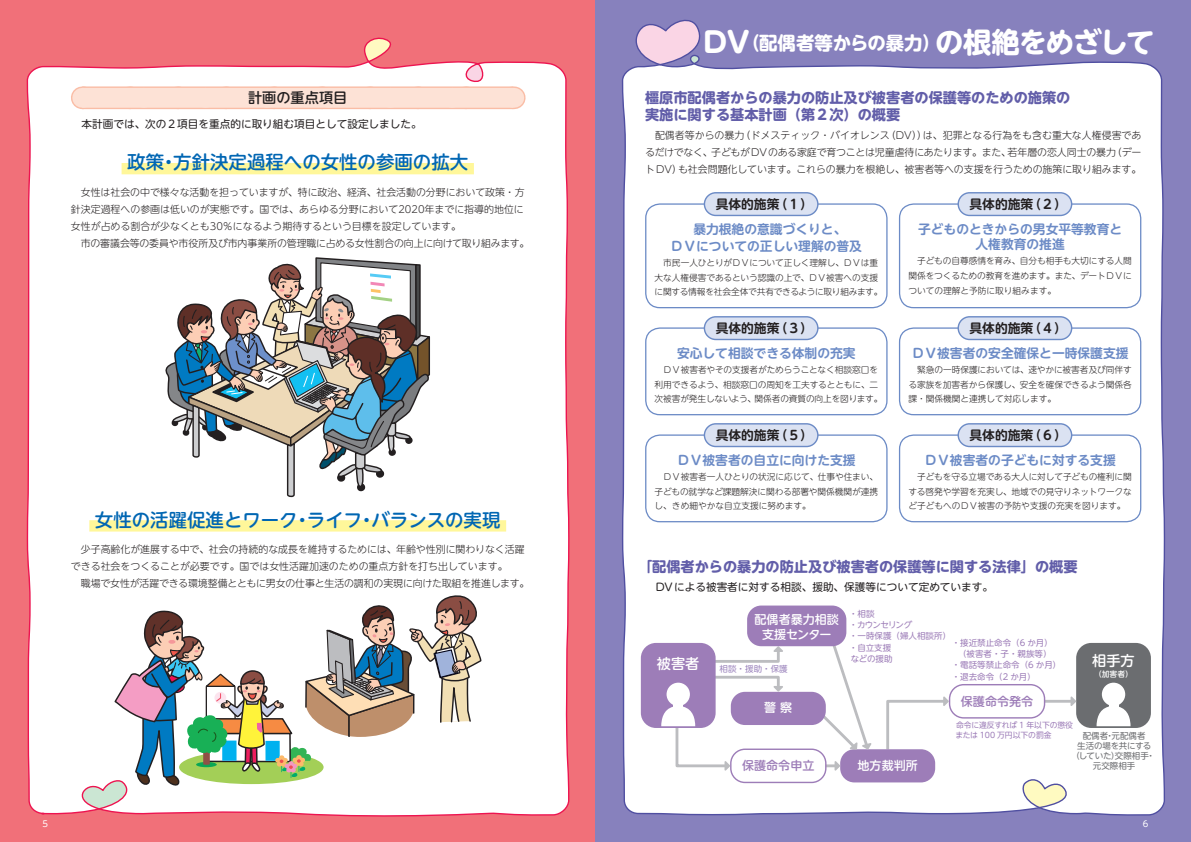
<style>
.page{position:relative;width:1191px;height:842px;background:#fff}
.page>*{position:absolute;margin:0;border:0;box-sizing:border-box;transform-origin:0 0}
.t1{font:500 18.4px "UD Shin M Go Pr 6";color:#0166b3}
.t2{font:700 18.4px "UD Shin M Go Pr 6";color:#fff}
.t3{font:700 14.2px/17px "UD Shin M Go Pr 6";color:#625ea9}
.t4{font:500 14.2px "UD Shin M Go Pr 6";color:#231f20}
.t5{font:500 14.2px "UD Shin M Go Pr 6";color:#fff}
.t6{font:700 12.8px/17px "UD Shin M Go Pr 6 De";color:#6c8bc6;text-align:center}
.t7{font:700 12.8px "UD Shin M Go Pr 6 De";color:#231f20}
.t8{font:500 12px/15px "UD Shin M Go Pr 6";color:#fff;text-align:center}
.t9{font:500 12px "UD Shin M Go Pr 6";color:#9d7db8}
.t10{font:10.6px "UD Shin M Go Pr 6";color:#231f20}
.t11{font:300 9.9px/17px "UD Shin M Go Pr 6";color:#231f20;text-align:justify}
.t12{font:300 9.9px "UD Shin M Go Pr 6";letter-spacing:-.025em;color:#231f20}
.t13{font:300 9.9px "UD Shin M Go Pr 6";letter-spacing:-.02em;color:#231f20}
.t14{font:300 8.7px/14.9px "UD Shin M Go Pr 6";letter-spacing:-.005em;color:#231f20;text-align:justify}
.t15{font:8.5px/11.3px "UD Shin M Go Pr 6";color:#9d7db8}
.t16{font:8.5px/10px "UD Shin M Go Pr 6";color:#6c6d70;text-align:center}
.t17{font:8.5px "UD Shin M Go Pr 6";color:#9c85bd}
.t18{font:8.5px "UD Shin M Go Pr 6";color:#fff}
.t19{font:7.8px/9.9px "UD Shin M Go Pr 6";letter-spacing:-.005em;color:#9d7db8}
.t20{font:500 7.8px "UD Shin M Go Pr 6";color:#fff}
.s1{font-size:28.3px}
</style>
<div class="page">
<div style="left:0;top:0;width:595px;height:842px;background:#f17079"></div>
<div style="left:595px;top:0;width:596px;height:842px;background:#8781bd"></div>
<svg style="left:26px;top:65px;width:71px;height:749px"></svg>
<div style="left:97px;top:61px;width:473px;height:756px;background:#fff"></div>
<svg style="left:635px;top:19px;width:66px;height:44px"></svg>
<div style="left:692px;top:60px;width:473px;height:756px;background:#fff"></div>
<svg style="left:1041px;top:777px;width:28px;height:32px"></svg>
<div style="left:622px;top:63px;width:419px;height:753px;background:#fff"></div>
<div style="left:645px;top:203px;width:242px;height:105px;border:1px solid #6c8bc6;border-radius:14px"></div>
<div style="left:645px;top:327px;width:242px;height:88px;border:1px solid #6c8bc6;border-radius:14px"></div>
<div style="left:645px;top:434px;width:242px;height:88px;border:1px solid #6c8bc6;border-radius:14px"></div>
<div style="left:899px;top:203px;width:242px;height:105px;border:1px solid #6c8bc6;border-radius:14px"></div>
<div style="left:899px;top:327px;width:242px;height:88px;border:1px solid #6c8bc6;border-radius:14px"></div>
<div style="left:899px;top:434px;width:242px;height:88px;border:1px solid #6c8bc6;border-radius:14px"></div>
<div style="left:704px;top:193px;width:114px;height:22px;background:#dbe2f2;border-radius:11px"></div>
<div style="left:703px;top:192px;width:115px;height:24px;border:1px solid #6c8bc6;border-radius:11px"></div>
<div style="left:704px;top:317px;width:114px;height:22px;background:#dbe2f2;border-radius:11px"></div>
<div style="left:703px;top:316px;width:115px;height:24px;border:1px solid #6c8bc6;border-radius:11px"></div>
<div style="left:704px;top:424px;width:114px;height:22px;background:#dbe2f2;border-radius:11px"></div>
<div style="left:703px;top:423px;width:115px;height:24px;border:1px solid #6c8bc6;border-radius:11px"></div>
<div style="left:958px;top:193px;width:113px;height:22px;background:#dbe2f2;border-radius:11px"></div>
<div style="left:957px;top:192px;width:115px;height:24px;border:1px solid #6c8bc6;border-radius:11px"></div>
<div style="left:958px;top:317px;width:113px;height:22px;background:#dbe2f2;border-radius:11px"></div>
<div style="left:957px;top:316px;width:115px;height:24px;border:1px solid #6c8bc6;border-radius:11px"></div>
<div style="left:958px;top:424px;width:113px;height:22px;background:#dbe2f2;border-radius:11px"></div>
<div style="left:957px;top:423px;width:115px;height:24px;border:1px solid #6c8bc6;border-radius:11px"></div>
<hr style="left:1044px;top:700px;width:30px;height:3px;background:#bcbdc0">
<div style="left:731px;top:692px;width:95px;height:33px;background:#9d7db8;border-radius:14px"></div>
<div style="left:730px;top:748px;width:96px;height:35px;border:1px solid #9d7db8;border-radius:14px"></div>
<div style="left:641px;top:643px;width:74px;height:85px;background:#9d7db8;border-radius:15px"></div>
<svg style="left:715px;top:674px;width:68px;height:17px"></svg>
<svg style="left:711px;top:646px;width:72px;height:18px"></svg>
<div style="left:1076px;top:643px;width:74px;height:85px;background:#6b6d70;border-radius:15px"></div>
<div style="left:747px;top:605px;width:99px;height:41px;background:#9d7db8;border-radius:14px"></div>
<div style="left:840px;top:749px;width:95px;height:33px;background:#9d7db8;border-radius:14px"></div>
<div style="left:949px;top:684px;width:96px;height:34px;border:1px solid #9d7db8;border-radius:14px"></div>
<svg style="left:826px;top:761px;width:14px;height:10px"></svg>
<svg style="left:809px;top:636px;width:62px;height:116px"></svg>
<svg style="left:885px;top:696px;width:63px;height:56px"></svg>
<svg style="left:1070px;top:696px;width:6px;height:10px"></svg>
<div style="left:666px;top:683px;width:24px;height:23px;background:#fff;border-radius:50%"></div>
<svg style="left:661px;top:704px;width:70px;height:67px"></svg>
<div style="left:1101px;top:683px;width:24px;height:23px;background:#fff;border-radius:50%"></div>
<svg style="left:1096px;top:704px;width:34px;height:22px"></svg>
<div style="left:82px;top:86px;width:431px;height:23px;background:#fabda6"></div>
<div style="left:82px;top:88px;width:431px;height:20px;background:#fde2d6"></div>
<svg style="left:130px;top:37px;width:359px;height:71px"></svg>
<svg style="left:513px;top:86px;width:1px;height:23px"></svg>
<div style="left:122px;top:163px;width:352px;height:11px;background:#fff79a"></div>
<div style="left:89px;top:520px;width:417px;height:11px;background:#fff79a"></div>
<svg style="left:165px;top:257px;width:265px;height:240px"></svg>
<svg style="left:40px;top:595px;width:441px;height:220px"></svg>
<h2 class="t4" style="left:248px;top:86px;width:101px">計画の重点項目</h2>
<p class="t10" style="left:81px;top:116px;width:342px">本計画では、次の2項目を重点的に取り組む項目として設定しました。</p>
<h1 class="t1" style="left:127px;top:147px;width:342px">政策・方針決定過程への女性の参画の拡大</h1>
<p class="t11" style="left:71px;top:183px;width:455px;text-indent:10px">女性は社会の中で様々な活動を担っていますが、特に政治、経済、社会活動の分野において政策・方針決定過程への参画は低いのが実態です。国では、あらゆる分野において2020年までに指導的地位に女性が占める割合が少なくとも30％になるよう期待するという目標を設定しています。</p>
<p class="t12" style="left:81px;top:235px;width:450px">巿の審議会等の委員や市役所及び市内事業所の管理職に占める女性割合の向上に向けて取り組みます。</p>
<h1 class="t1" style="left:95px;top:504px;width:407px">女性の活躍促進とワーク・ライフ・バランスの実現</h1>
<p class="t11" style="left:71px;top:540px;width:455px;text-indent:10px">少子高齢化が進展する中で、社会の持続的な成長を維持するためには、年齢や性別に関わりなく活躍できる社会をつくることが必要です。国では女性活躍加速のための重点方針を打ち出しています。</p>
<p class="t13" style="left:81px;top:575px;width:450px">職場で女性が活躍できる環境整備とともに男女の仕事と生活の調和の実現に向けた取組を推進します。</p>
<h1 class="t2" style="left:703px;top:27px;width:453px"><span class="s1">DV</span>（配偶者等からの暴力）<span class="s1">の根絶をめざして</span></h1>
<h2 class="t3" style="left:645px;top:88px;width:427px">橿原市配偶者からの暴力の防止及び被害者の保護等のための施策の実施に関する基本計画（第２次）の概要</h2>
<p class="t11" style="left:645px;top:126px;width:498px;text-indent:10px">配偶者等からの暴力（ドメスティック・バイオレンス（DV））は、犯罪となる行為をも含む重大な人権侵害であるだけでなく、子どもがDVのある家庭で育つことは児童虐待にあたります。また、若年層の恋人同士の暴力（デートDV）も社会問題化しています。これらの暴力を根絶し、被害者等への支援を行うための施策に取り組みます。</p>
<h3 class="t7" style="left:715px;top:193px;width:99px">具体的施策（1）</h3>
<h3 class="t7" style="left:969px;top:193px;width:99px">具体的施策（2）</h3>
<h3 class="t6" style="left:670px;top:220px;width:193px">暴力根絶の意識づくりと、<br>ＤＶについての正しい理解の普及</h3>
<p class="t14" style="left:654px;top:254px;width:229px;text-align:center">市民一人ひとりがＤＶについて正しく理解し、ＤＶは重<br>大な人権侵害であるという認識の上で、ＤＶ被害への支援に関する情報を社会全体で共有できるように取り組みます。</p>
<h3 class="t6" style="left:918px;top:220px;width:206px;line-height:15.6px">子どものときからの男女平等教育と人権教育の推進</h3>
<p class="t14" style="left:908px;top:253px;width:225px;text-indent:9px">子どもの自尊感情を育み、自分も相手も大切にする人間関係をつくるための教育を進めます。また、デートＤＶについての理解と予防に取り組みます。</p>
<h3 class="t7" style="left:715px;top:317px;width:99px">具体的施策（3）</h3>
<h3 class="t7" style="left:969px;top:317px;width:99px">具体的施策（4）</h3>
<h3 class="t6" style="left:677px;top:344px;width:180px">安心して相談できる体制の充実</h3>
<p class="t14" style="left:654px;top:361px;width:229px;text-align:center">ＤＶ被害者やその支援者がためらうことなく相談窓口を<br>利用できるよう、相談窓口の周知を工夫するとともに、二次被害が発生しないよう、関係者の資質の向上を図ります。</p>
<h3 class="t6" style="left:911px;top:344px;width:218px">ＤＶ被害者の安全確保と一時保護支援</h3>
<p class="t14" style="left:908px;top:361px;width:225px;text-indent:9px">緊急の一時保護においては、速やかに被害者及び同伴する家族を加害者から保護し、安全を確保できるよう関係各課・関係機関と連携して対応します。</p>
<h3 class="t7" style="left:715px;top:424px;width:99px">具体的施策（5）</h3>
<h3 class="t7" style="left:969px;top:424px;width:99px">具体的施策（6）</h3>
<h3 class="t6" style="left:677px;top:451px;width:180px">ＤＶ被害者の自立に向けた支援</h3>
<p class="t14" style="left:654px;top:468px;width:225px;text-indent:9px">ＤＶ被害者一人ひとりの状況に応じて、仕事や住まい、子どもの就学など課題解決に関わる部署や関係機関が連携し、きめ細やかな自立支援に努めます。</p>
<h3 class="t6" style="left:924px;top:451px;width:193px">ＤＶ被害者の子どもに対する支援</h3>
<p class="t14" style="left:908px;top:468px;width:225px;text-indent:9px">子どもを守る立場である大人に対して子どもの権利に関する啓発や学習を充実し、地域での見守りネットワークなど子どもへのＤＶ被害の予防や支援の充実を図ります。</p>
<h2 class="t3" style="left:638px;top:557px;width:441px">「配偶者からの暴力の防止及び被害者の保護等に関する法律」の概要</h2>
<p class="t10" style="left:656px;top:578px;width:339px">DVによる被害者に対する相談、援助、保護等について定めています。</p>
<p class="t15" style="left:849px;top:607px;width:104px">・相談<br>・カウンセリング<br>・一時保護（婦人相談所）・自立支援<br>などの援助</p>
<h3 class="t8" style="left:754px;top:611px;width:86px">配偶者暴力相談支援センター</h3>
<p class="t15" style="left:951px;top:636px;width:102px">・接近禁止命令（6 か月）</p>
<p class="t15" style="left:958px;top:647px;width:95px">（被害者・子・親族等）</p>
<p class="t15" style="left:951px;top:659px;width:111px">・電話等禁止命令（6 か月）</p>
<p class="t15" style="left:951px;top:670px;width:85px">・退去命令（2 か月）</p>
<h2 class="t5" style="left:657px;top:652px;width:44px">被害者</h2>
<h2 class="t5" style="left:1092px;top:649px;width:44px">相手方</h2>
<p class="t20" style="left:1094px;top:667px;width:40px">（加害者）</p>
<p class="t17" style="left:719px;top:662px;width:70px">相談・援助・保護</p>
<h3 class="t8" style="left:764px;top:699px;width:30px">警 察</h3>
<h3 class="t9" style="left:961px;top:691px;width:74px">保護命令発令</h3>
<h3 class="t9" style="left:742px;top:755px;width:74px">保護命令申立</h3>
<h3 class="t8" style="left:857px;top:757px;width:62px">地方裁判所</h3>
<p class="t19" style="left:955px;top:720px;width:119px">命令に違反すれば 1 年以下の懲役または 100 万円以下の罰金</p>
<p class="t16" style="left:1071px;top:730px;width:85px">配偶者・元配偶者<br>生活の場を共にする（していた）交際相手・元交際相手</p>
<p class="t18" style="left:43px;top:816px;width:7px">5</p>
<p class="t18" style="left:1142px;top:816px;width:7px">6</p>
</div>
